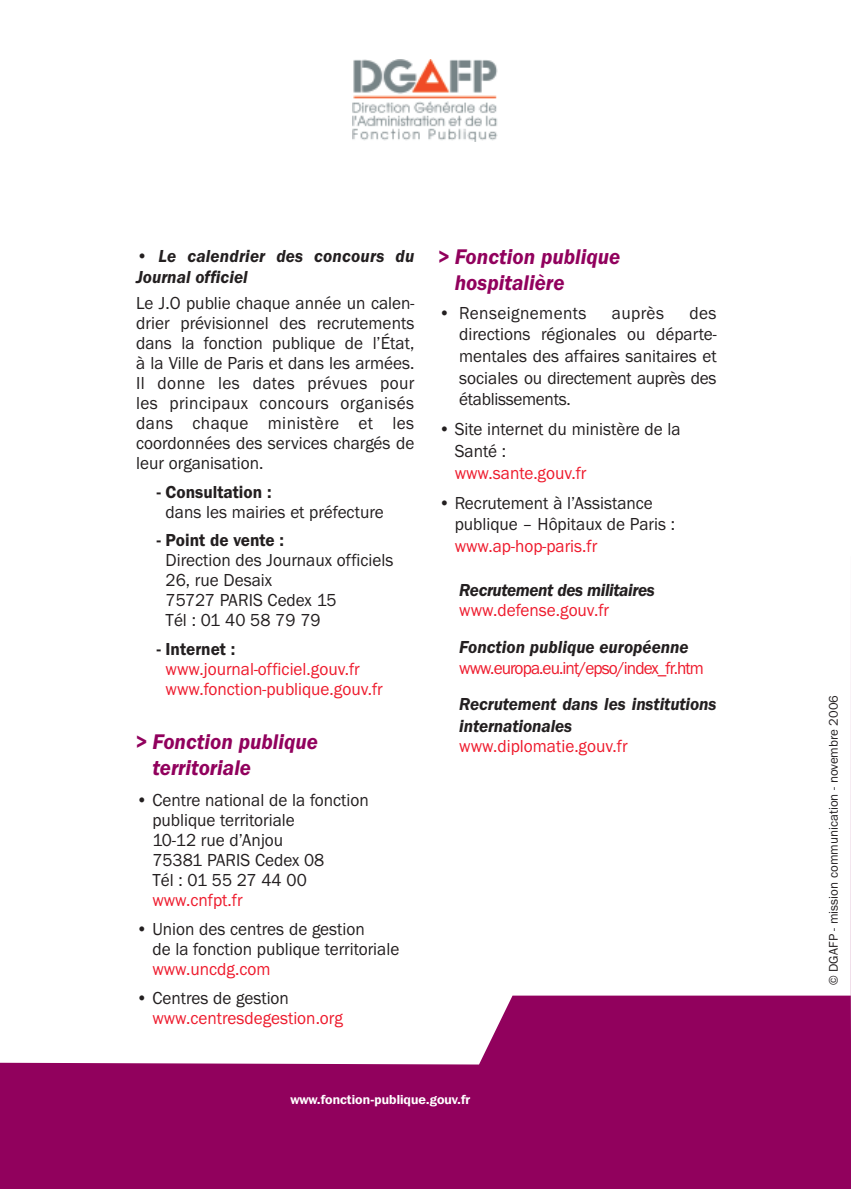
<style>
.page{position:relative;width:851px;height:1189px;background:#fff}
.page>*{position:absolute;margin:0;border:0;box-sizing:border-box;transform-origin:0 0}
.t1{font:italic 600 22px/26px "Franklin Gothic Itc T";color:#91015d;scale:.96 1}
.t2{font:18px/20px "Franklin Gothic Itc T";color:#231f20;scale:.96 1}
.t3{font:18px/20px "Franklin Gothic Itc T";color:#ee1b2d;scale:.96 1}
.t4{font:italic 600 18px/21.6px "Franklin Gothic Itc T";letter-spacing:-.005em;color:#231f20;scale:.96 1}
.t5{font:600 18px "Franklin Gothic Itc T";color:#231f20;scale:.96 1}
.t6{font:18px "Franklin Gothic Itc T";letter-spacing:-.055em;color:#ee1b2d;scale:.96 1}
.t7{font:italic 600 18px "Franklin Gothic Itc T";letter-spacing:-.025em;color:#231f20;scale:.96 1}
.t8{font:18px "Franklin Gothic Itc T";letter-spacing:.025em;color:#231f20;scale:.96 1}
.t9{font:13px "Franklin Gothic Itc T";color:#231f20}
.t10{font:600 13px "Franklin Gothic IT Cby BT";color:#fff}
.s1{font-weight:600;font-style:italic}
</style>
<div class="page">
<svg style="left:850px;top:654px;width:1px;height:341px"></svg>
<svg style="left:0;top:995px;width:851px;height:194px;fill:#91015d"></svg>
<img style="left:352px;top:60px;width:146px;height:81px">
<p class="t4" style="left:136px;top:245px;width:291px">• Le calendrier des concours du<br>Journal officiel</p>
<p class="t2" style="left:136px;top:293px;width:291px;text-align:justify">Le J.O publie chaque année un calen&shy;drier prévisionnel des recrutements dans la fonction publique de l’État, à la Ville de Paris et dans les armées.<br>Il donne les dates prévues pour les principaux concours organisés dans chaque ministère et les coordonnées des services chargés de leur organisation.</p>
<p class="t5" style="left:157px;top:481px;width:121px">- Consultation :</p>
<p class="t2" style="left:166px;top:501px;width:229px">dans les mairies et préfecture</p>
<p class="t5" style="left:157px;top:529px;width:134px">- Point de vente :</p>
<p class="t2" style="left:166px;top:550px;width:239px">Direction des Journaux officiels<br>26, rue Desaix<br>75727 PARIS Cedex 15<br>Tél : 01 40 58 79 79</p>
<p class="t5" style="left:157px;top:638px;width:83px">- Internet :</p>
<p class="t3" style="left:166px;top:658px;width:228px">www.journal-officiel.gouv.fr www.fonction-publique.gouv.fr</p>
<p class="t1" style="left:152px;top:728px;width:174px;text-indent:-16px">&gt; Fonction publique territoriale</p>
<p class="t2" style="left:152px;top:790px;width:227px;text-indent:-16px">• Centre national de la fonction publique territoriale<br>10-12 rue d’Anjou<br>75381 PARIS Cedex 08<br>Tél : 01 55 27 44 00</p>
<p class="t3" style="left:152px;top:890px;width:96px">www.cnfpt.fr</p>
<p class="t2" style="left:152px;top:919px;width:259px;text-indent:-16px">• Union des centres de gestion<br>de la fonction publique territoriale</p>
<p class="t3" style="left:152px;top:959px;width:124px">www.uncdg.com</p>
<p class="t2" style="left:136px;top:987px;width:161px">• Centres de gestion</p>
<p class="t3" style="left:152px;top:1007px;width:200px">www.centresdegestion.org</p>
<p class="t1" style="left:454px;top:244px;width:174px;text-indent:-16px">&gt; Fonction publique hospitalière</p>
<p class="t8" style="left:438px;top:302px;width:156px"><span class="s1">•</span> Renseignements</p>
<p class="t2" style="left:612px;top:303px;width:56px">auprès</p>
<p class="t2" style="left:459px;top:302px;width:270px;line-height:21.6px;text-align:justify;text-indent:230px">des directions régionales ou départe&shy;mentales des affaires sanitaires et sociales ou directement auprès des établissements.</p>
<p class="t2" style="left:454px;top:418px;width:237px;line-height:21.6px;text-indent:-16px"><span class="s1">•</span> Site internet du ministère de la<br>Santé :</p>
<p class="t3" style="left:454px;top:462px;width:139px">www.sante.gouv.fr</p>
<p class="t2" style="left:454px;top:492px;width:231px;line-height:21.6px;text-indent:-16px"><span class="s1">•</span> Recrutement à l’Assistance publique – Hôpitaux de Paris :</p>
<p class="t3" style="left:454px;top:536px;width:150px">www.ap-hop-paris.fr</p>
<p class="t7" style="left:459px;top:580px;width:205px">Recrutement des militaires</p>
<p class="t3" style="left:459px;top:600px;width:158px">www.defense.gouv.fr</p>
<p class="t4" style="left:459px;top:635px;width:241px">Fonction publique européenne</p>
<p class="t6" style="left:459px;top:657px;width:256px">www.europa.eu.int/epso/index_fr.htm</p>
<p class="t4" style="left:459px;top:693px;width:270px">Recrutement dans les institutions internationales</p>
<p class="t3" style="left:459px;top:736px;width:177px">www.diplomatie.gouv.fr</p>
<p class="t10" style="left:290px;top:1095px;width:181px">www.fonction-publique.gouv.fr</p>
<p class="t9" style="left:825px;top:985px;width:292px;rotate:-90deg">© DGAFP - mission communication - novembre 2006</p>
</div>
